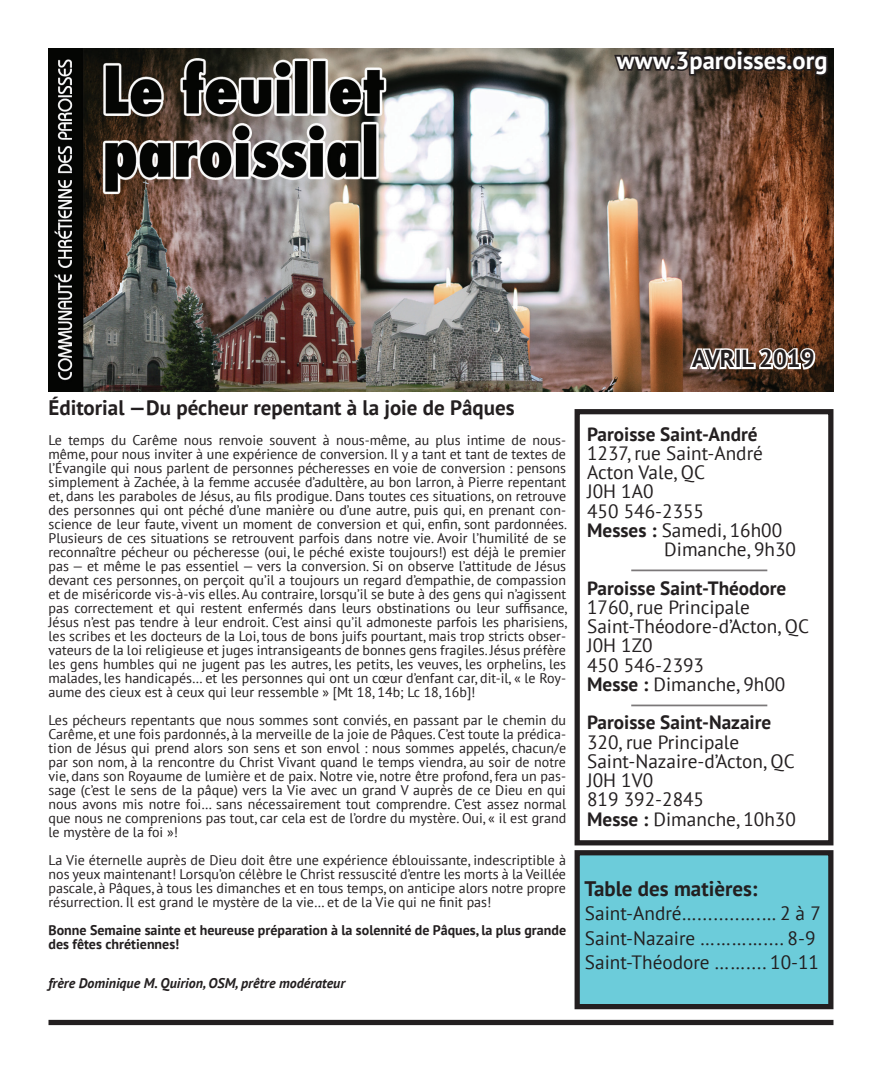
<style>
.page{position:relative;width:882px;height:1071px;background:#fff}
.page>*{position:absolute;margin:0;border:0;box-sizing:border-box;transform-origin:0 0}
.t1{font:700 24.5px "PT Sans";color:#fff}
.t2{font:700 24.5px "PT Sans";color:#231f20}
.t3{font:700 21px "PT Sans";color:#231f20}
.t4{font:700 21px "PT Sans";color:#fff}
.t5{font:19.25px/19.2px "PT Sans";color:#231f20}
.t6{font:700 19.25px "PT Sans";color:#231f20}
.t7{font:14px/14px "PT Sans";color:#231f20;text-align:justify}
.t8{font:700 14px/14px "PT Sans";color:#231f20}
.t9{font:italic 700 14px "PT Sans";color:#231f20}
.s1{font-weight:700}
</style>
<div class="page">
<img style="left:49px;top:49px;width:784px;height:342px">
<div style="left:49px;top:1020px;width:784px;height:5px;background:#231f20"></div>
<div style="left:575px;top:409px;width:258px;height:436px;border:5px solid #231f20"></div>
<hr style="left:631px;top:570px;width:136px;height:1px;background:#231f20">
<hr style="left:631px;top:705px;width:136px;height:1px;background:#231f20">
<div style="left:577px;top:853px;width:254px;height:154px;background:#6cccda"></div>
<div style="left:575px;top:850px;width:258px;height:159px;border:5px solid #231f20"></div>
<svg style="left:612px;top:48px;width:219px;height:30px;background:#342c26"></svg>
<svg style="left:687px;top:340px;width:131px;height:32px"></svg>
<h2 class="t4" style="left:612px;top:43px;width:213px">WWW.3PAROISSES.ORG</h2>
<h1 class="t1" style="left:617px;top:44px;width:212px">www.3paroisses.org</h1>
<h2 class="t3" style="left:49px;top:394px;width:468px">Éditorial —Du pécheur repentant à la joie de Pâques</h2>
<p class="t7" style="left:49px;top:433px;width:520px">Le temps du Carême nous renvoie souvent à nous-même, au plus intime de nous&shy;même, pour nous inviter à une expérience de conversion. Il y a tant et tant de textes de l’Évangile qui nous parlent de personnes pécheresses en voie de conversion : pensons simplement à Zachée, à la femme accusée d’adultère, au bon larron, à Pierre repentant et, dans les paraboles de Jésus, au fils prodigue. Dans toutes ces situations, on retrouve des personnes qui ont péché d’une manière ou d’une autre, puis qui, en prenant con&shy;science de leur faute, vivent un moment de conversion et qui, enfin, sont pardonnées.<br>Plusieurs de ces situations se retrouvent parfois dans notre vie. Avoir l’humilité de se reconnaître pécheur ou pécheresse (oui, le péché existe toujours!) est déjà le premier pas — et même le pas essentiel — vers la conversion. Si on observe l’attitude de Jésus devant ces personnes, on perçoit qu’il a toujours un regard d’empathie, de compassion et de miséricorde vis-à-vis elles. Au contraire, lorsqu’il se bute à des gens qui n’agissent pas correctement et qui restent enfermés dans leurs obstinations ou leur suffisance, Jésus n’est pas tendre à leur endroit. C’est ainsi qu’il admoneste parfois les pharisiens, les scribes et les docteurs de la Loi, tous de bons juifs pourtant, mais trop stricts obser&shy;vateurs de la loi religieuse et juges intransigeants de bonnes gens fragiles. Jésus préfère les gens humbles qui ne jugent pas les autres, les petits, les veuves, les orphelins, les malades, les handicapés… et les personnes qui ont un cœur d’enfant car, dit-il, « le Roy&shy;aume des cieux est à ceux qui leur ressemble » [Mt 18, 14b; Lc 18, 16b]!</p>
<p class="t7" style="left:49px;top:713px;width:519px">Les pécheurs repentants que nous sommes sont conviés, en passant par le chemin du Carême, et une fois pardonnés, à la merveille de la joie de Pâques. C’est toute la prédica&shy;tion de Jésus qui prend alors son sens et son envol : nous sommes appelés, chacun/e par son nom, à la rencontre du Christ Vivant quand le temps viendra, au soir de notre vie, dans son Royaume de lumière et de paix. Notre vie, notre être profond, fera un pas&shy;sage (c’est le sens de la pâque) vers la Vie avec un grand V auprès de ce Dieu en qui nous avons mis notre foi… sans nécessairement tout comprendre. C’est assez normal que nous ne comprenions pas tout, car cela est de l’ordre du mystère. Oui, « il est grand le mystère de la foi »!</p>
<p class="t7" style="left:49px;top:853px;width:519px">La Vie éternelle auprès de Dieu doit être une expérience éblouissante, indescriptible à nos yeux maintenant! Lorsqu’on célèbre le Christ ressuscité d’entre les morts à la Veillée pascale, à Pâques, à tous les dimanches et en tous temps, on anticipe alors notre propre résurrection. Il est grand le mystère de la vie… et de la Vie qui ne finit pas!</p>
<p class="t8" style="left:49px;top:923px;width:519px">Bonne Semaine sainte et heureuse préparation à la solennité de Pâques, la plus grande des fêtes chrétiennes!</p>
<p class="t9" style="left:49px;top:974px;width:298px">frère Dominique M. Quirion, OSM, prêtre modérateur</p>
<h1 class="t2" style="left:692px;top:343px;width:124px">AVRIL 2019</h1>
<h3 class="t6" style="left:587px;top:421px;width:172px">Paroisse Saint-André</h3>
<h3 class="t5" style="left:587px;top:443px;width:177px">1237, rue Saint-André</h3>
<h3 class="t5" style="left:587px;top:462px;width:119px">Acton Vale, QC</h3>
<h3 class="t5" style="left:587px;top:482px;width:68px">J0H 1A0</h3>
<h3 class="t5" style="left:587px;top:501px;width:118px">450 546-2355</h3>
<h3 class="t5" style="left:587px;top:520px;width:197px"><span class="s1">Messes :</span> Samedi, 16h00</h3>
<h3 class="t5" style="left:664px;top:539px;width:133px">Dimanche, 9h30</h3>
<h3 class="t6" style="left:587px;top:575px;width:201px">Paroisse Saint-Théodore</h3>
<h3 class="t5" style="left:587px;top:597px;width:223px">1760, rue Principale<br>Saint-Théodore-d’Acton, QC<br>J0H 1Z0<br>450 546-2393<br><span class="s1">Messe :</span> Dimanche, 9h00</h3>
<h3 class="t6" style="left:587px;top:710px;width:186px">Paroisse Saint-Nazaire</h3>
<h3 class="t5" style="left:587px;top:732px;width:210px">320, rue Principale<br>Saint-Nazaire-d’Acton, QC<br>J0H 1V0<br>819 392-2845<br><span class="s1">Messe :</span> Dimanche, 10h30</h3>
<h2 class="t3" style="left:584px;top:874px;width:175px">Table des matières:</h2>
<h3 class="t5" style="left:585px;top:901px;width:237px;line-height:24.5px">Saint-André…........….… 2 à 7<br>Saint-Nazaire ………….... 8-9<br>Saint-Théodore …….... 10-11</h3>
</div>
